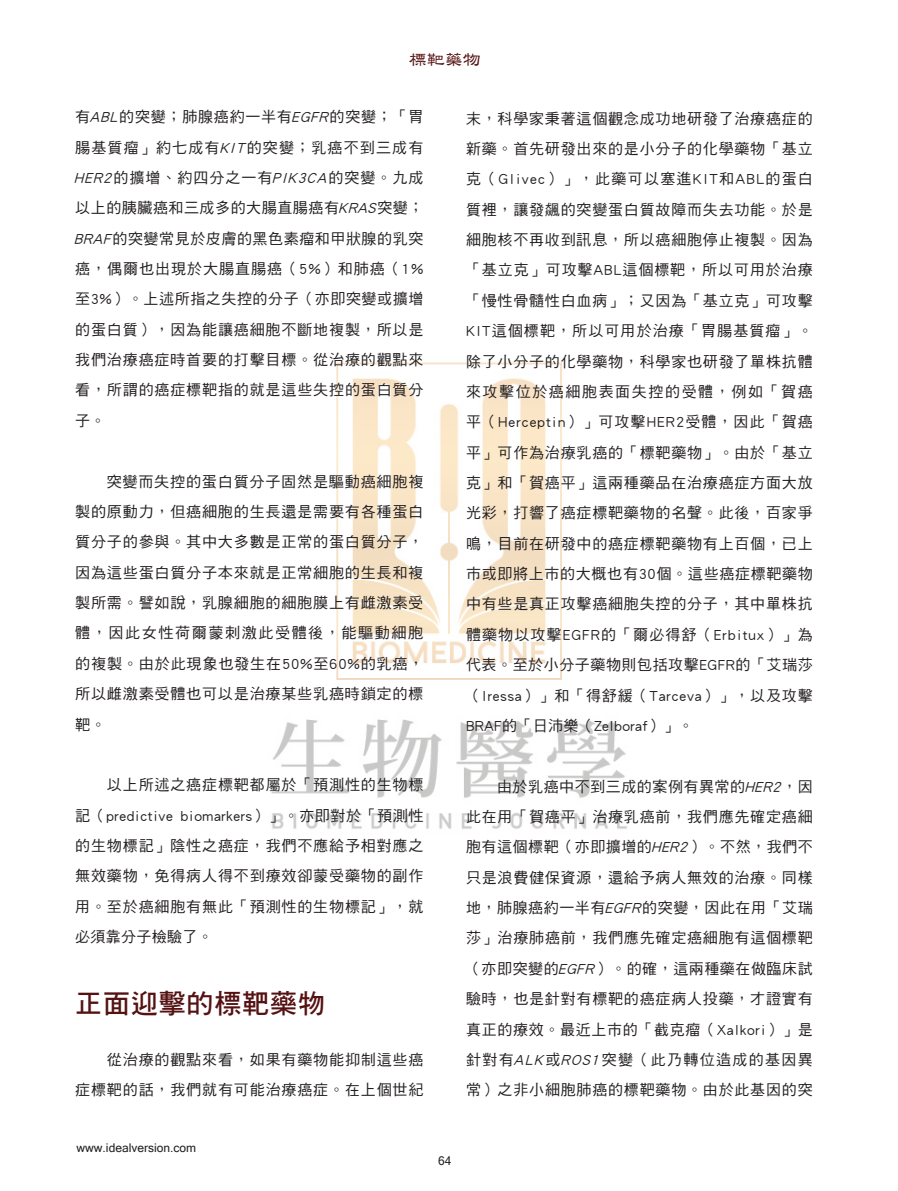
<style>
.page{position:relative;width:898px;height:1191px;background:#fff}
.page>*{position:absolute;margin:0;border:0;box-sizing:border-box;transform-origin:0 0}
.t1{font:27px "DF Hei Std W7";letter-spacing:.03em;color:#551213}
.t2{font:18px "DF Li Shu W5 HKP BF";color:#551213}
.t3{font:15px/30.3px "DF Hei Std W5";letter-spacing:.055em;color:#231f20;text-align:justify}
.t4{font:12px "Microsoft Sans Serif";color:#231f20}
.s1{font-style:italic}
</style>
<div class="page">
<img style="left:271px;top:362px;width:356px;height:467px">
<p class="t2" style="left:408px;top:51px;width:73px">標靶藥物</p>
<p class="t3" style="left:74px;top:101px;width:351px">有<span class="s1">ABL</span>的突變；肺腺癌約一半有<span class="s1">EGFR</span>的突變；「胃腸基質瘤」約七成有<span class="s1">KIT</span>的突變；乳癌不到三成有<span class="s1">HER2</span>的擴增、約四分之一有<span class="s1">PIK3CA</span>的突變。九成以上的胰臟癌和三成多的大腸直腸癌有<span class="s1">KRAS</span>突變；<span class="s1">BRAF</span>的突變常見於皮膚的黑色素瘤和甲狀腺的乳突癌，偶爾也出現於大腸直腸癌（5%）和肺癌（1%至3%）。上述所指之失控的分子（亦即突變或擴增的蛋白質），因為能讓癌細胞不斷地複製，所以是我們治療癌症時首要的打擊目標。從治療的觀點來看，所謂的癌症標靶指的就是這些失控的蛋白質分子。</p>
<p class="t3" style="left:75px;top:466px;width:350px;text-indent:16px">　突變而失控的蛋白質分子固然是驅動癌細胞複製的原動力，但癌細胞的生長還是需要有各種蛋白質分子的參與。其中大多數是正常的蛋白質分子，因為這些蛋白質分子本來就是正常細胞的生長和複製所需。譬如說，乳腺細胞的細胞膜上有雌激素受體，因此女性荷爾蒙刺激此受體後，能驅動細胞的複製。由於此現象也發生在50%至60%的乳癌，所以雌激素受體也可以是治療某些乳癌時鎖定的標靶。</p>
<p class="t3" style="left:75px;top:769px;width:349px">　　以上所述之癌症標靶都屬於「預測性的生物標記（predictive biomarkers）」。亦即對於「預測性的生物標記」陰性之癌症，我們不應給予相對應之無效藥物，免得病人得不到療效卻蒙受藥物的副作用。至於癌細胞有無此「預測性的生物標記」，就必須靠分子檢驗了。</p>
<h1 class="t1" style="left:75px;top:988px;width:251px">正面迎擊的標靶藥物</h1>
<p class="t3" style="left:75px;top:1044px;width:349px">　　從治療的觀點來看，如果有藥物能抑制這些癌症標靶的話，我們就有可能治療癌症。在上個世紀</p>
<p class="t3" style="left:466px;top:103px;width:348px">末，科學家秉著這個觀念成功地研發了治療癌症的新藥。首先研發出來的是小分子的化學藥物「基立克（Glivec）」，此藥可以塞進KIT和ABL的蛋白質裡，讓發飆的突變蛋白質故障而失去功能。於是細胞核不再收到訊息，所以癌細胞停止複製。因為「基立克」可攻擊ABL這個標靶，所以可用於治療「慢性骨髓性白血病」；又因為「基立克」可攻擊KIT這個標靶，所以可用於治療「胃腸基質瘤」。除了小分子的化學藥物，科學家也研發了單株抗體來攻擊位於癌細胞表面失控的受體，例如「賀癌平（Herceptin）」可攻擊HER2受體，因此「賀癌平」可作為治療乳癌的「標靶藥物」。由於「基立克」和「賀癌平」這兩種藥品在治療癌症方面大放光彩，打響了癌症標靶藥物的名聲。此後，百家爭鳴，目前在研發中的癌症標靶藥物有上百個，已上市或即將上市的大概也有30個。這些癌症標靶藥物中有些是真正攻擊癌細胞失控的分子，其中單株抗體藥物以攻擊EGFR的「爾必得舒（Erbitux）」為代表。至於小分子藥物則包括攻擊EGFR的「艾瑞莎（Iressa）」和「得舒緩（Tarceva）」，以及攻擊BRAF的「日沛樂（Zelboraf）」。</p>
<p class="t3" style="left:466px;top:771px;width:348px">　　由於乳癌中不到三成的案例有異常的<span class="s1">HER2</span>，因此在用「賀癌平」治療乳癌前，我們應先確定癌細胞有這個標靶（亦即擴增的<span class="s1">HER2</span>）。不然，我們不只是浪費健保資源，還給予病人無效的治療。同樣地，肺腺癌約一半有<span class="s1">EGFR</span>的突變，因此在用「艾瑞莎」治療肺癌前，我們應先確定癌細胞有這個標靶（亦即突變的<span class="s1">EGFR</span>）。的確，這兩種藥在做臨床試驗時，也是針對有標靶的癌症病人投藥，才證實有真正的療效。最近上市的「截克瘤（Xalkori）」是針對有<span class="s1">ALK</span>或<span class="s1">ROS1</span>突變（此乃轉位造成的基因異常）之非小細胞肺癌的標靶藥物。由於此基因的突</p>
<p class="t4" style="left:77px;top:1140px;width:121px">www.idealversion.com</p>
<p class="t4" style="left:438px;top:1153px;width:15px">64</p>
</div>
